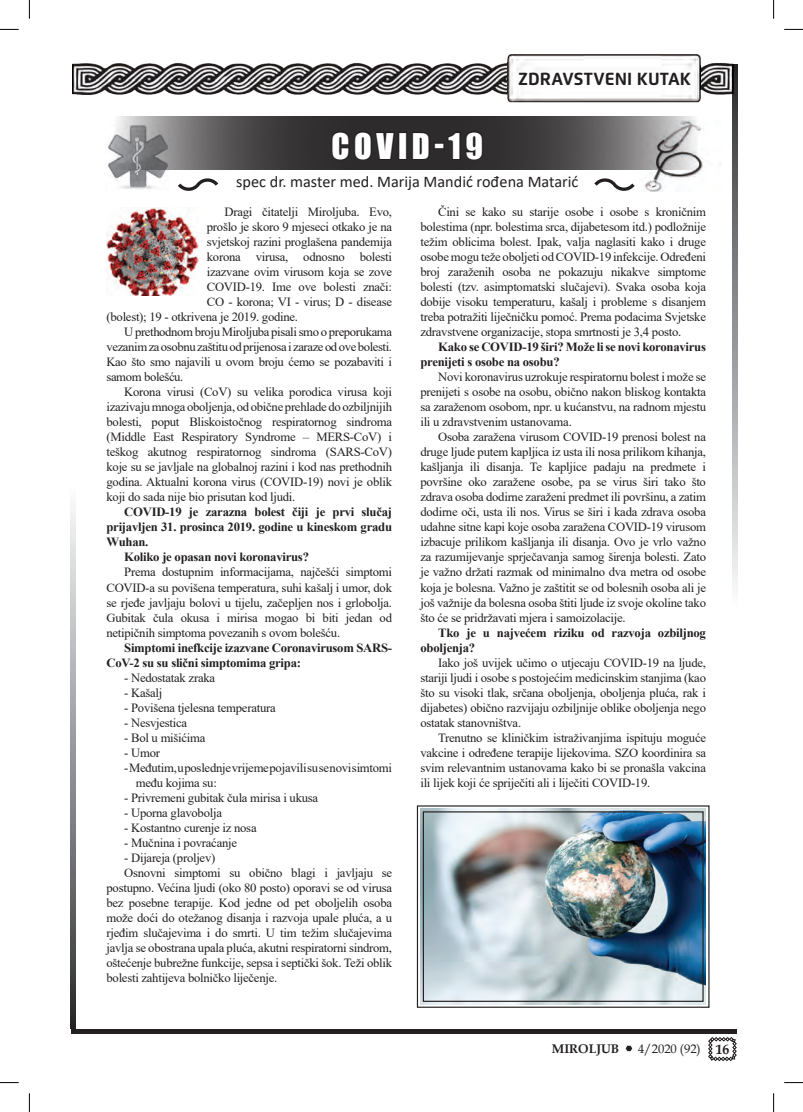
<style>
.page{position:relative;width:803px;height:1112px;background:#fff}
.page>*{position:absolute;margin:0;border:0;box-sizing:border-box;transform-origin:0 0}
.t1{font:32.5px "Impact";letter-spacing:.14em;color:#fff}
.t2{font:700 17.5px "Flexo";color:#231f20}
.t3{font:16.25px "Calibri";color:#231f20}
.t4{font:700 13.75px "Book Antiqua";color:#231f20}
.t5{font:12.5px/15px "Times New Roman";letter-spacing:-.02em;color:#231f20;text-align:justify}
.t6{font:700 12.5px/15px "Times New Roman";letter-spacing:-.02em;color:#231f20}
.t7{font:12.5px "Book Antiqua";color:#231f20}
.t8{font:700 12.5px "Book Antiqua";color:#231f20}
</style>
<div class="page">
<img style="left:72px;top:56px;width:662px;height:47px">
<svg style="left:732px;top:64px;width:4px;height:522px;background:#8e8f91"></svg>
<svg style="left:736px;top:65px;width:1px;height:522px"></svg>
<svg style="left:72px;top:508px;width:4px;height:520px;background:#8f9093"></svg>
<svg style="left:71px;top:507px;width:1px;height:520px"></svg>
<hr style="left:71px;top:1030px;width:665px;height:3px;background:#231f20">
<hr style="left:71px;top:1028px;width:665px;height:1px;background:#231f20">
<svg style="left:708px;top:1037px;width:29px;height:23px"></svg>
<img style="left:507px;top:55px;width:193px;height:47px">
<svg style="left:117px;top:116px;width:579px;height:54px;background:#4f4d4e"></svg>
<svg style="left:330px;top:130px;width:66px;height:40px;background:#2b2728"></svg>
<div style="left:398px;top:132px;width:9px;height:28px;border:2px solid #231f20"></div>
<svg style="left:411px;top:130px;width:20px;height:31px"></svg>
<div style="left:434px;top:142px;width:11px;height:7px;border:2px solid #231f20"></div>
<svg style="left:446px;top:130px;width:39px;height:32px"></svg>
<svg style="left:178px;top:178px;width:41px;height:13px"></svg>
<img style="left:108px;top:125px;width:61px;height:64px">
<img style="left:639px;top:121px;width:68px;height:70px">
<svg style="left:594px;top:178px;width:41px;height:13px"></svg>
<img style="left:106px;top:207px;width:92px;height:88px">
<svg style="left:626px;top:1045px;width:6px;height:5px"></svg>
<img style="left:416px;top:805px;width:294px;height:203px">
<div style="left:423px;top:811px;width:281px;height:190px;border:1px solid #231f20"></div>
<svg style="left:0;top:29px;width:19px;height:1px"></svg>
<svg style="left:784px;top:29px;width:19px;height:1px"></svg>
<svg style="left:0;top:1082px;width:19px;height:1px"></svg>
<svg style="left:784px;top:1082px;width:19px;height:1px"></svg>
<svg style="left:29px;top:0;width:1px;height:19px"></svg>
<svg style="left:29px;top:1093px;width:1px;height:18px"></svg>
<svg style="left:773px;top:0;width:1px;height:19px"></svg>
<svg style="left:773px;top:1093px;width:1px;height:18px"></svg>
<p class="t2" style="left:518px;top:68px;width:174px">ZDRAVSTVENI KUTAK</p>
<p class="t1" style="left:332px;top:121px;width:153px">COVID-19</p>
<p class="t3" style="left:236px;top:171px;width:344px">spec dr. master med. Marija Mandić rođena Matarić</p>
<p class="t5" style="left:225px;top:204px;width:169px">Dragi čitatelji Miroljuba. Evo,</p>
<p class="t5" style="left:207px;top:219px;width:187px">prošlo je skoro 9 mjeseci otkako je na</p>
<p class="t5" style="left:207px;top:234px;width:187px">svjetskoj razini proglašena pandemija</p>
<p class="t5" style="left:207px;top:249px;width:187px">korona virusa, odnosno bolesti</p>
<p class="t5" style="left:207px;top:264px;width:187px">izazvane ovim virusom koja se zove</p>
<p class="t5" style="left:207px;top:279px;width:187px">COVID-19. Ime ove bolesti znači:</p>
<p class="t5" style="left:207px;top:294px;width:187px">CO - korona; VI - virus; D - disease</p>
<p class="t5" style="left:106px;top:309px;width:193px">(bolest); 19 - otkrivena je 2019. godine.</p>
<p class="t5" style="left:106px;top:324px;width:287px;text-indent:18px">U prethodnom broju Miroljuba pisali smo o preporukama vezanim za osobnu zaštitu od prijenosa i zaraze od ove bolesti.<br>Kao što smo najavili u ovom broju ćemo se pozabaviti i samom bolešću.</p>
<p class="t5" style="left:106px;top:384px;width:287px;text-indent:18px">Korona virusi (CoV) su velika porodica virusa koji izazivaju mnoga oboljenja, od obične prehlade do ozbiljnijih bolesti, poput Bliskoistočnog respiratornog sindroma (Middle East Respiratory Syndrome – MERS-CoV) i teškog akutnog respiratornog sindroma (SARS-CoV) koje su se javljale na globalnoj razini i kod nas prethodnih godina. Aktualni korona virus (COVID-19) novi je oblik koji do sada nije bio prisutan kod ljudi.</p>
<p class="t6" style="left:106px;top:504px;width:287px;text-align:justify;text-indent:18px">COVID-19 je zarazna bolest čiji je prvi slučaj prijavljen 31. prosinca 2019. godine u kineskom gradu Wuhan.</p>
<p class="t6" style="left:124px;top:549px;width:186px">Koliko je opasan novi koronavirus?</p>
<p class="t5" style="left:106px;top:564px;width:287px;text-indent:18px">Prema dostupnim informacijama, najčešći simptomi COVID-a su povišena temperatura, suhi kašalj i umor, dok se rjeđe javljaju bolovi u tijelu, začepljen nos i grlobolja.<br>Gubitak čula okusa i mirisa mogao bi biti jedan od netipičnih simptoma povezanih s ovom bolešću.</p>
<p class="t6" style="left:106px;top:639px;width:287px;text-indent:18px">Simptomi inefkcije izazvane Coronavirusom SARS-<br>CoV-2 su su slični simptomima gripa:</p>
<p class="t5" style="left:124px;top:669px;width:92px">- Nedostatak zraka</p>
<p class="t5" style="left:124px;top:684px;width:40px">- Kašalj</p>
<p class="t5" style="left:124px;top:699px;width:153px">- Povišena tjelesna temperatura</p>
<p class="t5" style="left:124px;top:714px;width:64px">- Nesvjestica</p>
<p class="t5" style="left:124px;top:729px;width:83px">- Bol u mišićima</p>
<p class="t5" style="left:124px;top:744px;width:37px">- Umor</p>
<p class="t5" style="left:136px;top:759px;width:258px;text-indent:-12px">- Međutim, u poslednje vrijeme pojavili su se novi simtomi među kojima su:</p>
<p class="t5" style="left:124px;top:789px;width:196px">- Privremeni gubitak čula mirisa i ukusa</p>
<p class="t5" style="left:124px;top:804px;width:99px">- Uporna glavobolja</p>
<p class="t5" style="left:124px;top:819px;width:134px">- Kostantno curenje iz nosa</p>
<p class="t5" style="left:124px;top:834px;width:114px">- Mučnina i povraćanje</p>
<p class="t5" style="left:124px;top:849px;width:93px">- Dijareja (proljev)</p>
<p class="t5" style="left:106px;top:864px;width:287px;text-indent:18px">Osnovni simptomi su obično blagi i javljaju se postupno. Većina ljudi (oko 80 posto) oporavi se od virusa bez posebne terapije. Kod jedne od pet oboljelih osoba može doći do otežanog disanja i razvoja upale pluća, a u rjeđim slučajevima i do smrti. U tim težim slučajevima javlja se obostrana upala pluća, akutni respiratorni sindrom, oštećenje bubrežne funkcije, sepsa i septički šok. Teži oblik bolesti zahtijeva bolničko liječenje.</p>
<p class="t5" style="left:420px;top:204px;width:287px;text-indent:18px">Čini se kako su starije osobe i osobe s kroničnim bolestima (npr. bolestima srca, dijabetesom itd.) podložnije težim oblicima bolest. Ipak, valja naglasiti kako i druge osobe mogu teže oboljeti od COVID-19 infekcije. Određeni broj zaraženih osoba ne pokazuju nikakve simptome bolesti (tzv. asimptomatski slučajevi). Svaka osoba koja dobije visoku temperaturu, kašalj i probleme s disanjem treba potražiti liječničku pomoć. Prema podacima Svjetske zdravstvene organizacije, stopa smrtnosti je 3,4 posto.</p>
<p class="t6" style="left:420px;top:339px;width:287px;text-indent:18px">Kako se COVID-19 širi? Može li se novi koronavirus prenijeti s osobe na osobu?</p>
<p class="t5" style="left:420px;top:369px;width:287px;text-indent:18px">Novi koronavirus uzrokuje respiratornu bolest i može se prenijeti s osobe na osobu, obično nakon bliskog kontakta sa zaraženom osobom, npr. u kućanstvu, na radnom mjestu ili u zdravstvenim ustanovama.</p>
<p class="t5" style="left:420px;top:429px;width:287px;text-indent:18px">Osoba zaražena virusom COVID-19 prenosi bolest na druge ljude putem kapljica iz usta ili nosa prilikom kihanja, kašljanja ili disanja. Te kapljice padaju na predmete i površine oko zaražene osobe, pa se virus širi tako što zdrava osoba dodirne zaraženi predmet ili površinu, a zatim dodirne oči, usta ili nos. Virus se širi i kada zdrava osoba udahne sitne kapi koje osoba zaražena COVID-19 virusom izbacuje prilikom kašljanja ili disanja. Ovo je vrlo važno za razumijevanje sprječavanja samog širenja bolesti. Zato je važno držati razmak od minimalno dva metra od osobe koja je bolesna. Važno je zaštitit se od bolesnih osoba ali je još važnije da bolesna osoba štiti ljude iz svoje okoline tako što će se pridržavati mjera i samoizolacije.</p>
<p class="t6" style="left:420px;top:624px;width:287px;text-indent:18px">Tko je u najvećem riziku od razvoja ozbiljnog oboljenja?</p>
<p class="t5" style="left:420px;top:654px;width:287px;text-indent:18px">Iako još uvijek učimo o utjecaju COVID-19 na ljude, stariji ljudi i osobe s postojećim medicinskim stanjima (kao što su visoki tlak, srčana oboljenja, oboljenja pluća, rak i dijabetes) obično razvijaju ozbiljnije oblike oboljenja nego ostatak stanovništva.</p>
<p class="t5" style="left:420px;top:729px;width:287px;text-indent:18px">Trenutno se kliničkim istraživanjima ispituju moguće vakcine i određene terapije lijekovima. SZO koordinira sa svim relevantnim ustanovama kako bi se pronašla vakcina ili lijek koji će spriječiti ali i liječiti COVID-19.</p>
<p class="t8" style="left:552px;top:1039px;width:69px">MIROLJUB</p>
<p class="t7" style="left:638px;top:1039px;width:64px">4/2020 (92)</p>
<p class="t4" style="left:716px;top:1039px;width:15px">16</p>
</div>
